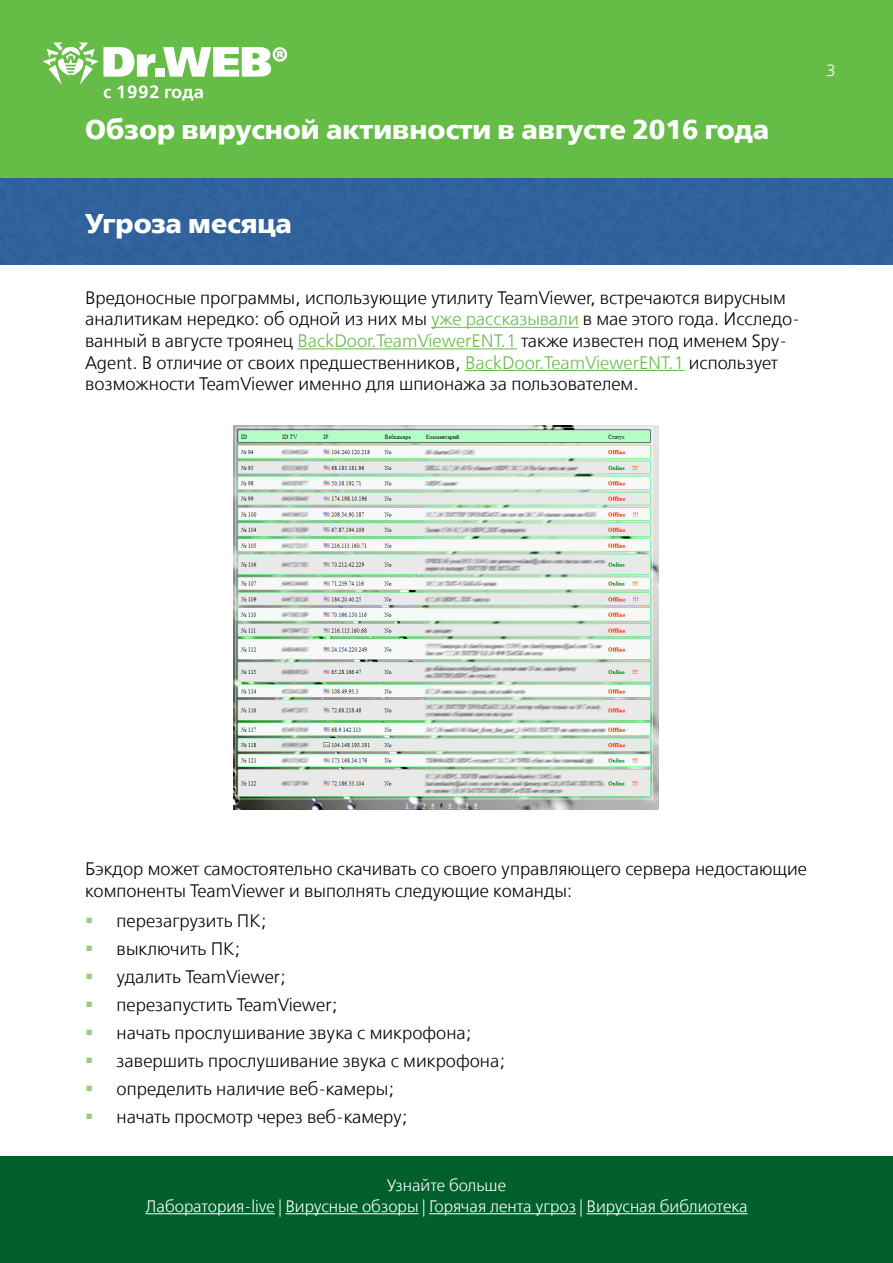
<style>
.page{position:relative;width:893px;height:1263px;background:#fff}
.page>*{position:absolute;margin:0;border:0;box-sizing:border-box;transform-origin:0 0}
.t1{font:27px "Free Set Bold C";color:#fff}
.t2{font:18px/21.6px "Free Set Light C";color:#000}
.t3{font:16.5px/21.6px "Free Set Light C";color:#fff;text-align:center}
.s1{color:#65bc46}
.s2{color:#95cc79}
</style>
<div class="page">
<div style="left:0;top:0;width:893px;height:179px;background:#65bc46"></div>
<svg style="left:43px;top:43px;width:244px;height:58px"></svg>
<div style="left:0;top:1157px;width:893px;height:106px;background:#005f2a"></div>
<hr style="left:145px;top:1213px;width:130px;height:1px;background:#fff">
<hr style="left:285px;top:1213px;width:134px;height:1px;background:#fff">
<hr style="left:429px;top:1213px;width:147px;height:1px;background:#fff">
<hr style="left:586px;top:1213px;width:161px;height:1px;background:#fff">
<div style="left:0;top:179px;width:893px;height:85px;background:#30629c"></div>
<hr style="left:431px;top:327px;width:148px;height:1px;background:#65bc46">
<hr style="left:297px;top:348px;width:220px;height:1px;background:#65bc46">
<hr style="left:465px;top:370px;width:219px;height:1px;background:#65bc46">
<img style="left:234px;top:425px;width:424px;height:385px">
<h1 class="t1" style="left:85px;top:115px;width:685px">Обзор вирусной активности в августе 2016 года</h1>
<h1 class="t1" style="left:85px;top:208px;width:208px">Угроза месяца</h1>
<p class="t2" style="left:85px;top:288px;width:716px">Вредоносные программы, использующие утилиту TeamViewer, встречаются вирусным аналитикам нередко: об одной из них мы <span class="s1">уже рассказывали</span> в мае этого года. Исследо&shy;ванный в августе троянец <span class="s1">BackDoor.TeamViewerENT.1</span> также известен под именем Spy-Agent. В отличие от своих предшественников, <span class="s1">BackDoor.TeamViewerENT.1</span> использует возможности TeamViewer именно для шпионажа за пользователем.</p>
<p class="t3" style="left:826px;top:61px;width:12px">3</p>
<p class="t2" style="left:85px;top:859px;width:723px">Бэкдор может самостоятельно скачивать со своего управляющего сервера недостающие компоненты TeamViewer и выполнять следующие команды:</p>
<p class="t2" style="left:85px;top:911px;width:183px"><span class="s2">▪</span> перезагрузить ПК;</p>
<p class="t2" style="left:85px;top:939px;width:157px"><span class="s2">▪</span> выключить ПК;</p>
<p class="t2" style="left:85px;top:967px;width:202px"><span class="s2">▪</span> удалить TeamViewer;</p>
<p class="t2" style="left:85px;top:995px;width:254px"><span class="s2">▪</span> перезапустить TeamViewer;</p>
<p class="t2" style="left:85px;top:1023px;width:388px"><span class="s2">▪</span> начать прослушивание звука с микрофона;</p>
<p class="t2" style="left:85px;top:1051px;width:421px"><span class="s2">▪</span> завершить прослушивание звука с микрофона;</p>
<p class="t2" style="left:85px;top:1079px;width:310px"><span class="s2">▪</span> определить наличие веб-камеры;</p>
<p class="t2" style="left:85px;top:1107px;width:324px"><span class="s2">▪</span> начать просмотр через веб-камеру;</p>
<p class="t3" style="left:145px;top:1175px;width:604px">Узнайте больше<br>Лаборатория-live | Вирусные обзоры | Горячая лента угроз | Вирусная библиотека</p>
</div>
